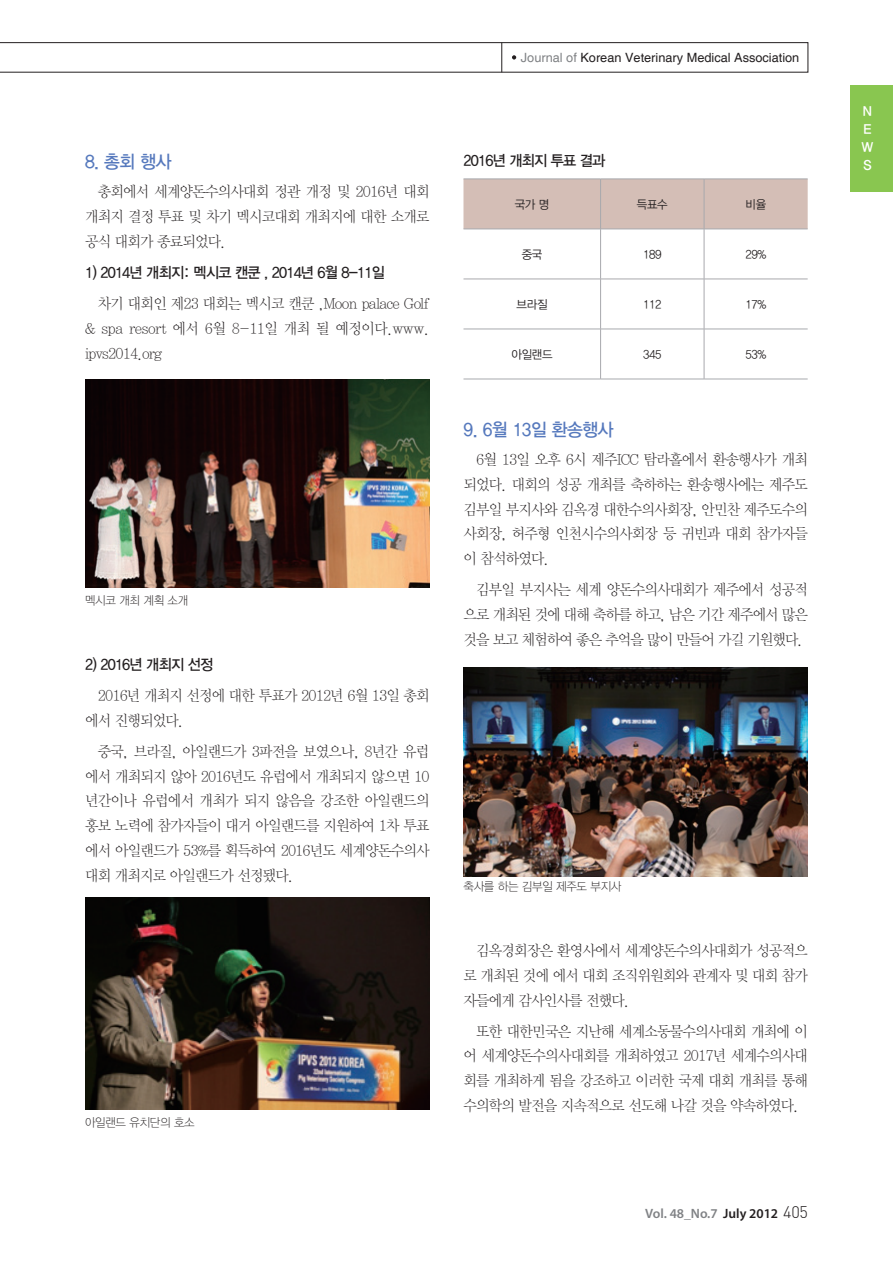
<style>
.page{position:relative;width:893px;height:1263px;background:#fff}
.page>*{position:absolute;margin:0;border:0;box-sizing:border-box;transform-origin:0 0}
.t1{font:18px "YDIYGO330";letter-spacing:-.025em;color:#5679bd;scale:.95 1}
.t2{font:15px/24.8px "YDIY Mj O310";letter-spacing:-.05em;color:#231f20;text-align:justify;scale:.95 1}
.t3{font:15px "YDIYGO330";letter-spacing:-.05em;color:#231f20;scale:.95 1}
.t4{font:600 13.5px "Myriad Pro";color:#808285}
.t5{font:13.5px "YDIYGO340";color:#fff}
.t6{font:12.75px "Helvetica";color:#231f20}
.No_Spacing{font:12px "YDIYGO320";letter-spacing:-.025em;color:#231f20;scale:.95 1}
.t7{font:12px "YDIYGO310";letter-spacing:-.025em;color:#231f20;scale:.95 1}
.s1{color:#808285}
.s2{color:#231f20}
.s3{font-family:"Dinlig";font-weight:400;font-size:16.5px;color:#231f20}
</style>
<div class="page">
<div style="left:463px;top:180px;width:345px;height:49px;background:#d4beb6"></div>
<hr style="left:463px;top:179px;width:138px;height:1px;background:#a8a9ad">
<hr style="left:601px;top:179px;width:103px;height:1px;background:#a8a9ad">
<hr style="left:600px;top:179px;width:1px;height:50px;background:#a8a9ad">
<hr style="left:704px;top:179px;width:104px;height:1px;background:#a8a9ad">
<hr style="left:704px;top:179px;width:1px;height:50px;background:#a8a9ad">
<hr style="left:463px;top:229px;width:138px;height:1px;background:#a8a9ad">
<hr style="left:601px;top:229px;width:103px;height:1px;background:#a8a9ad">
<hr style="left:600px;top:229px;width:1px;height:50px;background:#a8a9ad">
<hr style="left:704px;top:229px;width:104px;height:1px;background:#a8a9ad">
<hr style="left:704px;top:229px;width:1px;height:50px;background:#a8a9ad">
<hr style="left:463px;top:279px;width:138px;height:1px;background:#a8a9ad">
<hr style="left:601px;top:279px;width:103px;height:1px;background:#a8a9ad">
<hr style="left:600px;top:279px;width:1px;height:50px;background:#a8a9ad">
<hr style="left:704px;top:279px;width:104px;height:1px;background:#a8a9ad">
<hr style="left:704px;top:279px;width:1px;height:50px;background:#a8a9ad">
<hr style="left:463px;top:329px;width:138px;height:1px;background:#a8a9ad">
<hr style="left:601px;top:329px;width:103px;height:1px;background:#a8a9ad">
<hr style="left:600px;top:329px;width:1px;height:50px;background:#a8a9ad">
<hr style="left:704px;top:329px;width:104px;height:1px;background:#a8a9ad">
<hr style="left:704px;top:329px;width:1px;height:50px;background:#a8a9ad">
<hr style="left:463px;top:379px;width:138px;height:1px;background:#a8a9ad">
<hr style="left:601px;top:379px;width:103px;height:1px;background:#a8a9ad">
<hr style="left:704px;top:379px;width:104px;height:1px;background:#a8a9ad">
<div style="left:850px;top:85px;width:43px;height:106px;background:#89c650"></div>
<img style="left:85px;top:897px;width:344px;height:213px">
<img style="left:85px;top:379px;width:344px;height:208px">
<img style="left:463px;top:668px;width:345px;height:208px">
<svg style="left:0;top:43px;width:808px;height:29px"></svg>
<p class="t6" style="left:521px;top:50px;width:280px"><span class="s1">Journal of</span> Korean Veterinary Medical Association</p>
<p class="t1" style="left:85px;top:152px;width:92px">8. 총회 행사</p>
<p class="t2" style="left:85px;top:180px;width:364px;text-indent:13px">총회에서 세계양돈수의사대회 정관 개정 및 2016년 대회 개최지 결정 투표 및 차기 멕시코대회 개최지에 대한 소개로 공식 대회가 종료되었다.</p>
<p class="t3" style="left:85px;top:264px;width:317px">1) 2014년 개최지: 멕시코 캔쿤 , 2014년 6월 8-11일</p>
<p class="t2" style="left:85px;top:292px;width:364px;text-indent:13px">차기 대회인 제23 대회는 멕시코 캔쿤 ,Moon palace Golf &amp; spa resort 에서 6월 8-11일 개최 될 예정이다.www. ipvs2014.org</p>
<p class="t7" style="left:85px;top:594px;width:110px">멕시코 개최 계획 소개</p>
<p class="t3" style="left:85px;top:656px;width:136px">2) 2016년 개최지 선정</p>
<p class="t2" style="left:85px;top:684px;width:364px;text-indent:13px">2016년 개최지 선정에 대한 투표가 2012년 6월 13일 총회 에서 진행되었다.</p>
<p class="t2" style="left:85px;top:739px;width:364px;text-indent:13px">중국, 브라질, 아일랜드가 3파전을 보였으나, 8년간 유럽 에서 개최되지 않아 2016년도 유럽에서 개최되지 않으면 10 년간이나 유럽에서 개최가 되지 않음을 강조한 아일랜드의 홍보 노력에 참가자들이 대거 아일랜드를 지원하여 1차 투표 에서 아일랜드가 53%를 획득하여 2016년도 세계양돈수의사 대회 개최지로 아일랜드가 선정됐다.</p>
<p class="t7" style="left:85px;top:1116px;width:117px">아일랜드 유치단의 호소</p>
<p class="t3" style="left:463px;top:152px;width:151px">2016년 개최지 투표 결과</p>
<p class="No_Spacing" style="left:515px;top:197px;width:38px">국가 명</p>
<p class="No_Spacing" style="left:637px;top:197px;width:34px">득표수</p>
<p class="No_Spacing" style="left:745px;top:197px;width:23px">비율</p>
<p class="No_Spacing" style="left:522px;top:247px;width:23px">중국</p>
<p class="No_Spacing" style="left:643px;top:247px;width:21px">189</p>
<p class="No_Spacing" style="left:745px;top:247px;width:24px">29%</p>
<p class="No_Spacing" style="left:517px;top:297px;width:34px">브라질</p>
<p class="No_Spacing" style="left:643px;top:297px;width:21px">112</p>
<p class="No_Spacing" style="left:745px;top:297px;width:24px">17%</p>
<p class="No_Spacing" style="left:511px;top:347px;width:45px">아일랜드</p>
<p class="No_Spacing" style="left:643px;top:347px;width:21px">345</p>
<p class="No_Spacing" style="left:745px;top:347px;width:24px">53%</p>
<p class="t1" style="left:463px;top:420px;width:160px">9. 6월 13일 환송행사</p>
<p class="t2" style="left:463px;top:448px;width:364px;text-indent:13px">6월 13일 오후 6시 제주ICC 탐라홀에서 환송행사가 개최 되었다. 대회의 성공 개최를 축하하는 환송행사에는 제주도 김부일 부지사와 김옥경 대한수의사회장, 안민찬 제주도수의 사회장, 허주형 인천시수의사회장 등 귀빈과 대회 참가자들 이 참석하였다.</p>
<p class="t2" style="left:463px;top:578px;width:364px;text-indent:13px">김부일 부지사는 세계 양돈수의사대회가 제주에서 성공적 으로 개최된 것에 대해 축하를 하고, 남은 기간 제주에서 많은 것을 보고 체험하여 좋은 추억을 많이 만들어 가길 기원했다.</p>
<p class="t7" style="left:463px;top:880px;width:168px">축사를 하는 김부일 제주도 부지사</p>
<p class="t2" style="left:463px;top:939px;width:364px;text-indent:13px">김옥경회장은 환영사에서 세계양돈수의사대회가 성공적으 로 개최된 것에 에서 대회 조직위원회와 관계자 및 대회 참가 자들에게 감사인사를 전했다.</p>
<p class="t2" style="left:463px;top:1019px;width:364px;text-indent:13px">또한 대한민국은 지난해 세계소동물수의사대회 개최에 이 어 세계양돈수의사대회를 개최하였고 2017년 세계수의사대 회를 개최하게 됨을 강조하고 이러한 국제 대회 개최를 통해 수의학의 발전을 지속적으로 선도해 나갈 것을 약속하였다.</p>
<p class="t4" style="left:645px;top:1205px;width:164px">Vol. 48_No.7 <span class="s2">July 2012</span> <span class="s3">405</span></p>
<p class="t5" style="left:863px;top:103px;width:11px">N</p>
<p class="t5" style="left:863px;top:121px;width:10px">E</p>
<p class="t5" style="left:862px;top:139px;width:13px">W</p>
<p class="t5" style="left:863px;top:157px;width:10px">S</p>
</div>
